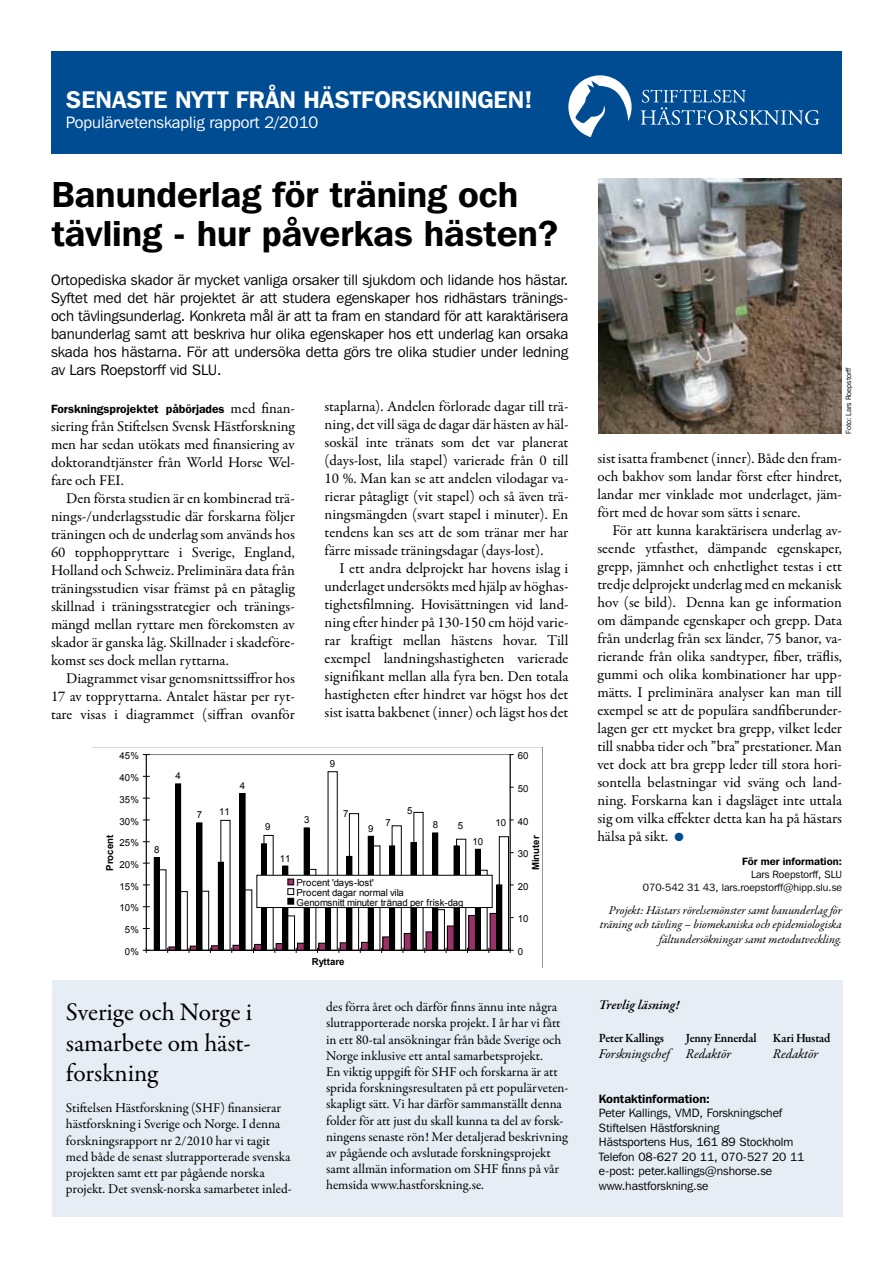
<style>
.page{position:relative;width:893px;height:1263px;background:#fff}
.page>*{position:absolute;margin:0;border:0;box-sizing:border-box;transform-origin:0 0}
.t1{font:600 36px/39px "Franklin Gothic IT Cby BT";color:#000}
.t2{font:25.5px/30.6px "Garamond Premr Pro";letter-spacing:-.005em;color:#000;text-align:justify}
.t3{font:600 24px "Franklin Gothic IT Cby BT";color:#fff}
.t4{font:16.5px "Franklin Gothic IT Cby BT";color:#fff}
.t5{font:15px/18px "Garamond Premr Pro";color:#000;text-align:justify}
.t6{font:15px/18px "Franklin Gothic IT Cby BT";color:#000;text-align:justify}
.t7{font:13.5px/16.2px "Garamond Premr Pro";letter-spacing:-.005em;color:#000}
.t8{font:italic 13.5px "Garamond Premr Pro";letter-spacing:-.005em;color:#000}
.t9{font:italic 600 13.5px "Garamond Premr Pro";color:#000}
.t10{font:600 12.75px "Garamond Premr Pro";letter-spacing:-.015em;color:#000;scale:.95 1}
.t11{font:12px/14.4px "Franklin Gothic IT Cby BT";color:#000}
.t12{font:italic 12px/14.4px "Garamond Premr Pro";letter-spacing:-.005em;color:#000;text-align:right}
.t13{font:600 12px "Franklin Gothic";color:#000}
.t14{font:600 12px "Franklin Gothic IT Cby BT";color:#000}
.t15{font:10.5px/12.6px "Franklin Gothic IT Cby BT";color:#000;text-align:right}
.t16{font:600 10.5px "Franklin Gothic IT Cby BT";color:#000}
.t17{font:9.6px/9.6px "Arial";letter-spacing:.01em;color:#000}
.t18{font:700 9.6px "Arial";color:#000}
.t19{font:7.5px "Franklin Gothic IT Cby BT";color:#000}
.s1{font-family:"Garamond Premr Pro";font-weight:400;font-size:15px}
</style>
<div class="page">
<div style="left:51px;top:51px;width:791px;height:103px;background:#004c93"></div>
<svg style="left:568px;top:75px;width:64px;height:62px"></svg>
<svg style="left:641px;top:89px;width:178px;height:36px"></svg>
<div style="left:52px;top:980px;width:791px;height:237px;background:#e6edf4"></div>
<img style="left:598px;top:178px;width:244px;height:256px">
<svg style="left:142px;top:748px;width:401px;height:220px"></svg>
<h3 class="t3" style="left:66px;top:84px;width:468px">SENASTE NYTT FRÅN HÄSTFORSKNINGEN!</h3>
<p class="t4" style="left:66px;top:112px;width:254px">Populärvetenskaplig rapport 2/2010</p>
<h1 class="t1" style="left:52px;top:175px;width:508px">Banunderlag för träning och tävling - hur påverkas hästen?</h1>
<p class="t6" style="left:51px;top:271px;width:519px">Ortopediska skador är mycket vanliga orsaker till sjukdom och lidande hos hästar.<br>Syftet med det här projektet är att studera egenskaper hos ridhästars tränings&shy;och tävlingsunderlag. Konkreta mål är att ta fram en standard för att karaktärisera banunderlag samt att beskriva hur olika egenskaper hos ett underlag kan orsaka skada hos hästarna. För att undersöka detta görs tre olika studier under ledning av Lars Roepstorff vid SLU.</p>
<p class="t13" style="left:51px;top:402px;width:245px">Forskningsprojektet påbörjades <span class="s1">med finan-</span></p>
<p class="t5" style="left:51px;top:418px;width:245px">siering från Stiftelsen Svensk Hästforskning men har sedan utökats med finansiering av doktorandtjänster från World Horse Wel&shy;fare och FEI.</p>
<p class="t5" style="left:51px;top:490px;width:245px;text-indent:15px">Den första studien är en kombinerad trä&shy;nings-/underlagsstudie där forskarna följer träningen och de underlag som används hos 60 topphoppryttare i Sverige, England, Holland och Schweiz. Preliminära data från träningsstudien visar främst på en påtaglig skillnad i träningsstrategier och tränings&shy;mängd mellan ryttare men förekomsten av skador är ganska låg. Skillnader i skadeföre&shy;komst ses dock mellan ryttarna.</p>
<p class="t5" style="left:51px;top:670px;width:245px;text-indent:15px">Diagrammet visar genomsnittssiffror hos 17 av toppryttarna. Antalet hästar per ryt&shy;tare visas i diagrammet (siffran ovanför</p>
<p class="t5" style="left:325px;top:398px;width:245px">staplarna). Andelen förlorade dagar till trä&shy;ning, det vill säga de dagar där hästen av häl&shy;soskäl inte tränats som det var planerat (days-lost, lila stapel) varierade från 0 till 10 %. Man kan se att andelen vilodagar va&shy;rierar påtagligt (vit stapel) och så även trä&shy;ningsmängden (svart stapel i minuter). En tendens kan ses att de som tränar mer har färre missade träningsdagar (days-lost).</p>
<p class="t5" style="left:325px;top:560px;width:245px;text-indent:15px">I ett andra delprojekt har hovens islag i underlaget undersökts med hjälp av höghas&shy;tighetsfilmning. Hovisättningen vid land&shy;ning efter hinder på 130-150 cm höjd varie&shy;rar kraftigt mellan hästens hovar. Till exempel landningshastigheten varierade signifikant mellan alla fyra ben. Den totala hastigheten efter hindret var högst hos det sist isatta bakbenet (inner) och lägst hos det</p>
<p class="t17" style="left:119px;top:751px;width:21px">45%</p>
<p class="t17" style="left:330px;top:759px;width:7px">9</p>
<p class="t17" style="left:518px;top:751px;width:12px">60</p>
<p class="t17" style="left:119px;top:773px;width:21px">40%</p>
<p class="t17" style="left:176px;top:771px;width:7px">4</p>
<p class="t17" style="left:240px;top:781px;width:7px">4</p>
<p class="t17" style="left:518px;top:784px;width:12px">50</p>
<p class="t17" style="left:119px;top:795px;width:21px">35%</p>
<p class="t17" style="left:119px;top:816px;width:21px">30%</p>
<p class="t17" style="left:197px;top:810px;width:7px">7</p>
<p class="t17" style="left:219px;top:807px;width:12px">11</p>
<p class="t17" style="left:265px;top:822px;width:7px">9</p>
<p class="t17" style="left:304px;top:815px;width:7px">3</p>
<p class="t17" style="left:343px;top:809px;width:7px">7</p>
<p class="t17" style="left:368px;top:824px;width:7px">9</p>
<p class="t17" style="left:385px;top:818px;width:7px">7</p>
<p class="t17" style="left:407px;top:806px;width:7px">5</p>
<p class="t17" style="left:433px;top:820px;width:7px">8</p>
<p class="t17" style="left:458px;top:821px;width:7px">5</p>
<p class="t17" style="left:495px;top:818px;width:12px">10</p>
<p class="t17" style="left:518px;top:816px;width:12px">40</p>
<p class="t18" style="left:104px;top:871px;width:37px;rotate:-90deg">Procent</p>
<p class="t17" style="left:119px;top:838px;width:21px">25%</p>
<p class="t17" style="left:119px;top:860px;width:21px">20%</p>
<p class="t17" style="left:154px;top:845px;width:7px">8</p>
<p class="t17" style="left:280px;top:853px;width:12px">11</p>
<p class="t17" style="left:472px;top:837px;width:12px">10</p>
<p class="t18" style="left:529px;top:870px;width:36px;rotate:-90deg">Minuter</p>
<p class="t17" style="left:518px;top:849px;width:12px">30</p>
<p class="t17" style="left:119px;top:881px;width:21px">15%</p>
<p class="t17" style="left:119px;top:903px;width:21px">10%</p>
<p class="t17" style="left:125px;top:925px;width:16px">5%</p>
<p class="t17" style="left:125px;top:947px;width:16px">0%</p>
<p class="t17" style="left:297px;top:878px;width:168px">Procent 'days-lost'<br>Procent dagar normal vila<br>Genomsnitt minuter tränad per frisk-dag</p>
<p class="t18" style="left:312px;top:955px;width:34px">Ryttare</p>
<p class="t17" style="left:518px;top:881px;width:12px">20</p>
<p class="t17" style="left:518px;top:914px;width:12px">10</p>
<p class="t17" style="left:518px;top:947px;width:7px">0</p>
<p class="t19" style="left:844px;top:434px;width:68px;rotate:-90deg">Foto: Lars Roepstorff</p>
<p class="t5" style="left:597px;top:449px;width:246px">sist isatta frambenet (inner). Både den fram&shy;och bakhov som landar först efter hindret, landar mer vinklade mot underlaget, jäm&shy;fört med de hovar som sätts i senare.</p>
<p class="t5" style="left:597px;top:521px;width:246px;text-indent:15px">För att kunna karaktärisera underlag av&shy;seende ytfasthet, dämpande egenskaper, grepp, jämnhet och enhetlighet testas i ett tredje delprojekt underlag med en mekanisk hov (se bild). Denna kan ge information om dämpande egenskaper och grepp. Data från underlag från sex länder, 75 banor, va&shy;rierande från olika sandtyper, fiber, träflis, gummi och olika kombinationer har upp&shy;mätts. I preliminära analyser kan man till exempel se att de populära sandfiberunder&shy;lagen ger ett mycket bra grepp, vilket leder till snabba tider och ”bra” prestationer. Man vet dock att bra grepp leder till stora hori&shy;sontella belastningar vid sväng och land&shy;ning. Forskarna kan i dagsläget inte uttala sig om vilka effekter detta kan ha på hästars hälsa på sikt.</p>
<p class="t16" style="left:742px;top:855px;width:101px">För mer information:</p>
<p class="t15" style="left:643px;top:868px;width:201px">Lars Roepstorff, SLU<br>070-542 31 43, lars.roepstorff@hipp.slu.se</p>
<p class="t12" style="left:600px;top:904px;width:244px">Projekt: Hästars rörelsemönster samt banunderlag för träning och tävling – biomekaniska och epidemiologiska fältundersökningar samt metodutveckling.</p>
<h2 class="t2" style="left:66px;top:997px;width:188px">Sverige och Norge i samarbete om häst&shy;forskning</h2>
<p class="t7" style="left:326px;top:999px;width:244px">des förra året och därför finns ännu inte några slutrapporterade norska projekt. I år har vi fått in ett 80-tal ansökningar från både Sverige och Norge inklusive ett antal samarbetsprojekt.<br>En viktig uppgift för SHF och forskarna är att sprida forskningsresultaten på ett populärveten&shy;skapligt sätt. Vi har därför sammanställt denna folder för att just du skall kunna ta del av forsk&shy;ningens senaste rön! Mer detaljerad beskrivning av pågående och avslutade forskningsprojekt samt allmän information om SHF finns på vår hemsida www.hastforskning.se.</p>
<p class="t9" style="left:599px;top:997px;width:82px">Trevlig läsning!</p>
<p class="t10" style="left:599px;top:1030px;width:70px">Peter Kallings</p>
<p class="t10" style="left:686px;top:1030px;width:76px">Jenny Ennerdal</p>
<p class="t10" style="left:773px;top:1030px;width:62px">Kari Hustad</p>
<p class="t8" style="left:599px;top:1045px;width:134px">Forskningschef Redaktör</p>
<p class="t8" style="left:773px;top:1045px;width:47px">Redaktör</p>
<p class="t14" style="left:599px;top:1091px;width:112px">Kontaktinformation:</p>
<p class="t11" style="left:599px;top:1106px;width:207px">Peter Kallings, VMD, Forskningschef<br>Stiftelsen Hästforskning<br>Hästsportens Hus, 161 89 Stockholm<br>Telefon 08-627 20 11, 070-527 20 11 e-post: peter.kallings@nshorse.se www.hastforskning.se</p>
<p class="t7" style="left:66px;top:1100px;width:227px">Stiftelsen Hästforskning (SHF) finansierar hästforskning i Sverige och Norge. I denna forskningsrapport nr 2/2010 har vi tagit med både de senast slutrapporterade svenska projekten samt ett par pågående norska projekt. Det svensk-norska samarbetet inled-</p>
</div>
